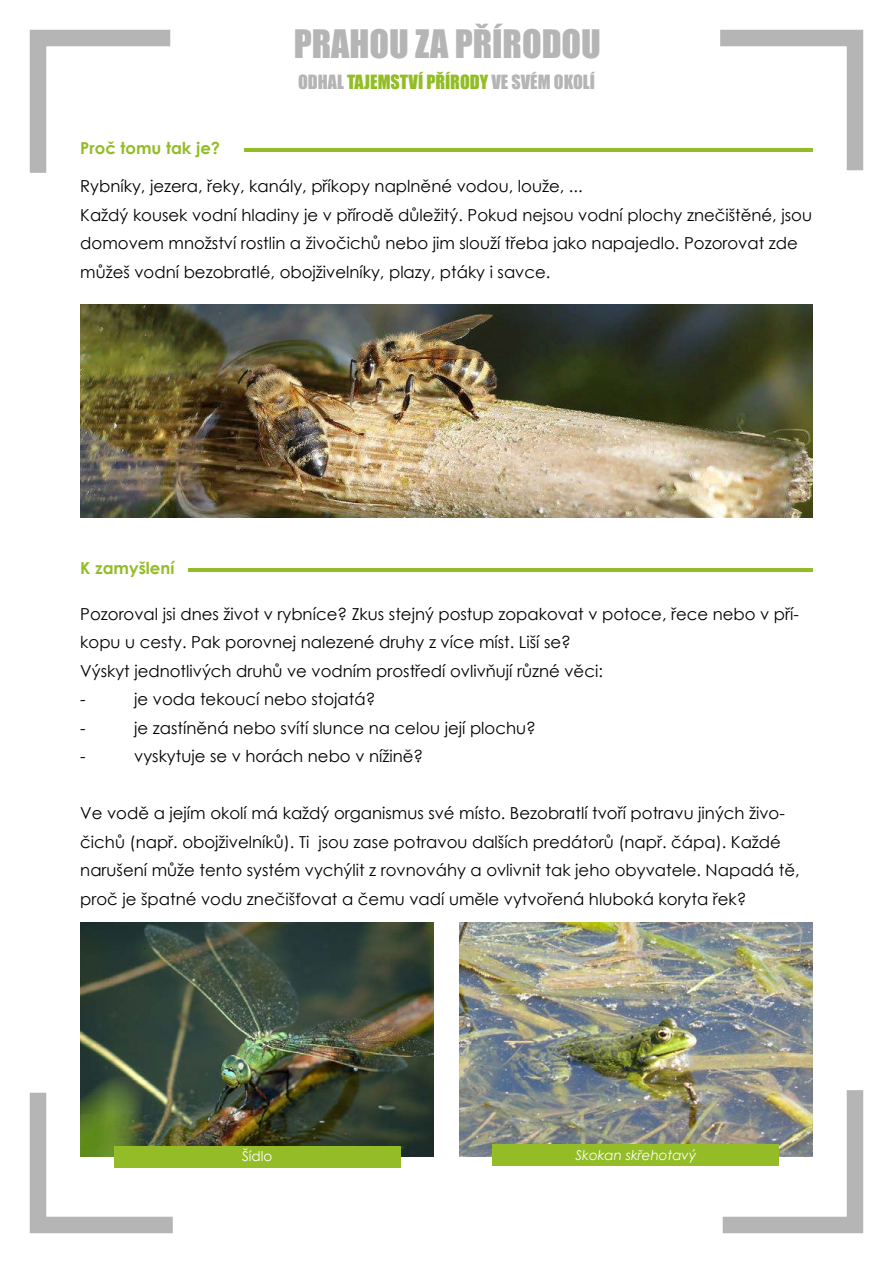
<style>
.page{position:relative;width:893px;height:1263px;background:#fff}
.page>*{position:absolute;margin:0;border:0;box-sizing:border-box;transform-origin:0 0}
.t1{font:36px "Impact";color:#b5b5b5}
.t2{font:18px "Impact";color:#b5b5b5}
.t3{font:16.5px/28.5px "Century Gothic";color:#000}
.t4{font:700 16.5px "Century Gothic";color:#93bc26}
.t5{font:italic 13.5px "Century Gothic";color:#fff}
.t6{font:13.5px "Century Gothic";color:#fff}
.s1{color:#92bd25}
</style>
<div class="page">
<svg style="left:29px;top:29px;width:142px;height:144px"></svg>
<svg style="left:720px;top:29px;width:144px;height:142px"></svg>
<svg style="left:706px;top:1090px;width:158px;height:144px"></svg>
<svg style="left:29px;top:1092px;width:160px;height:142px"></svg>
<hr style="left:244px;top:148px;width:569px;height:4px;background:#93bc26">
<hr style="left:188px;top:568px;width:625px;height:4px;background:#93bc26">
<img style="left:80px;top:923px;width:354px;height:233px">
<img style="left:459px;top:923px;width:354px;height:233px">
<img style="left:80px;top:304px;width:733px;height:213px">
<div style="left:114px;top:1146px;width:286px;height:21px;background:#93bc26"></div>
<div style="left:493px;top:1144px;width:286px;height:21px;background:#93bc26"></div>
<p class="t4" style="left:80px;top:135px;width:141px">Proč tomu tak je?</p>
<h1 class="t1" style="left:294px;top:16px;width:309px">PRAHOU ZA PŘÍRODOU</h1>
<p class="t2" style="left:298px;top:68px;width:298px">ODHAL <span class="s1">TAJEMSTVÍ PŘÍRODY</span> VE SVÉM OKOLÍ</p>
<p class="t3" style="left:80px;top:172px;width:733px">Rybníky, jezera, řeky, kanály, příkopy naplněné vodou, louže, ...<br>Každý kousek vodní hladiny je v přírodě důležitý. Pokud nejsou vodní plochy znečištěné, jsou domovem množství rostlin a živočichů nebo jim slouží třeba jako napajedlo. Pozorovat zde můžeš vodní bezobratlé, obojživelníky, plazy, ptáky i savce.</p>
<p class="t4" style="left:80px;top:556px;width:96px">K zamyšlení</p>
<p class="t3" style="left:80px;top:599px;width:720px">Pozoroval jsi dnes život v rybníce? Zkus stejný postup zopakovat v potoce, řece nebo v pří&shy;kopu u cesty. Pak porovnej nalezené druhy z více míst. Liší se?<br>Výskyt jednotlivých druhů ve vodním prostředí ovlivňují různé věci:<br>-</p>
<p class="t3" style="left:134px;top:685px;width:243px">je voda tekoucí nebo stojatá?</p>
<p class="t3" style="left:80px;top:713px;width:7px">-</p>
<p class="t3" style="left:134px;top:713px;width:403px">je zastíněná nebo svítí slunce na celou její plochu?</p>
<p class="t3" style="left:80px;top:742px;width:7px">-</p>
<p class="t3" style="left:134px;top:742px;width:290px">vyskytuje se v horách nebo v nížině?</p>
<p class="t3" style="left:80px;top:799px;width:721px">Ve vodě a jejím okolí má každý organismus své místo. Bezobratlí tvoří potravu jiných živo&shy;čichů (např. obojživelníků). Ti jsou zase potravou dalších predátorů (např. čápa). Každé narušení může tento systém vychýlit z rovnováhy a ovlivnit tak jeho obyvatele. Napadá tě, proč je špatné vodu znečišťovat a čemu vadí uměle vytvořená hluboká koryta řek?</p>
<p class="t6" style="left:242px;top:1146px;width:32px">Šídlo</p>
<p class="t5" style="left:575px;top:1145px;width:122px">Skokan skřehotavý</p>
</div>
